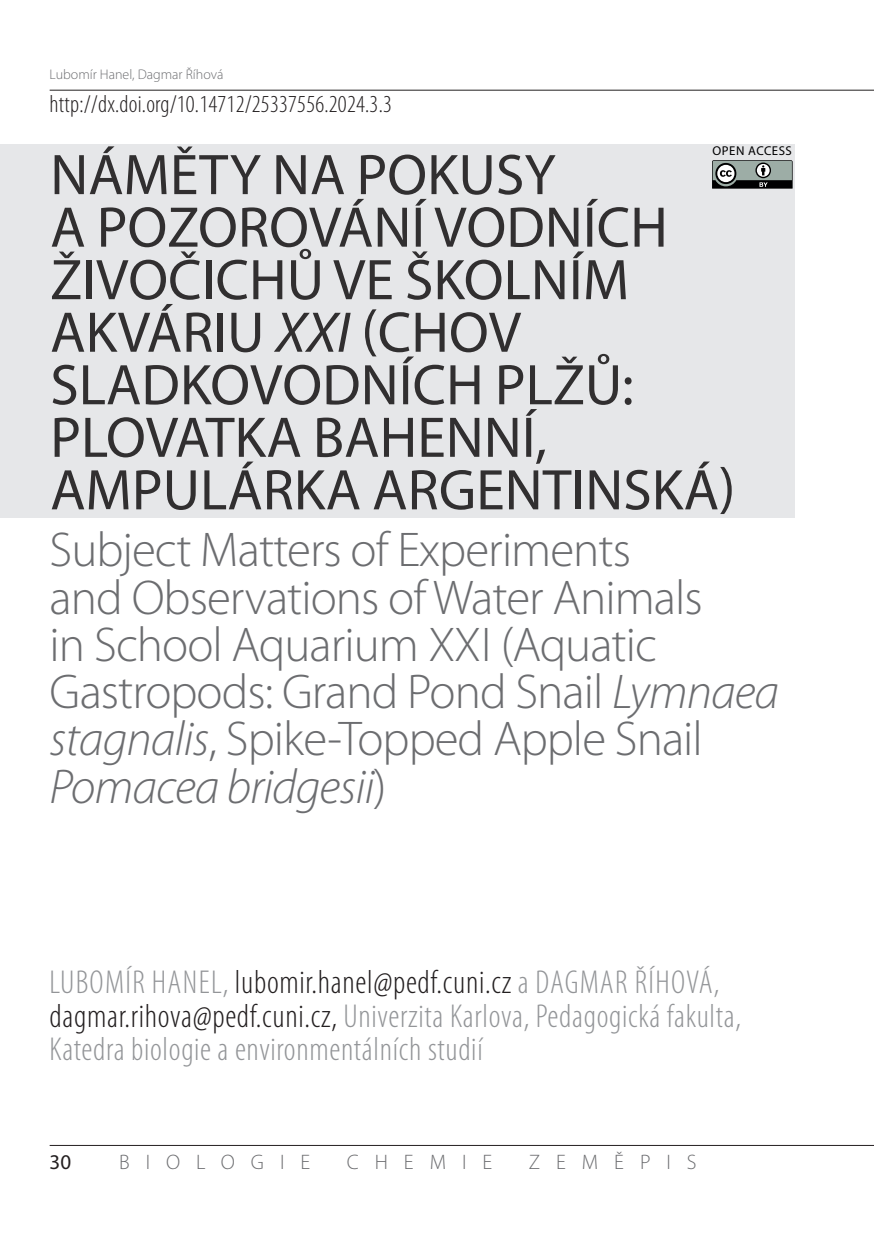
<style>
.page{position:relative;width:874px;height:1241px;background:#fff}
.page>*{position:absolute;margin:0;border:0;box-sizing:border-box;transform-origin:0 0}
.titul_příspěvku{font:57.75px/52.5px "Myriad Pro";color:#312f30}
.titul_příspěvku-2{font:300 49px/47.2px "Myriad Pro";letter-spacing:-.02em;color:#6c6d70}
.autoři{font:300 condensed 33.25px/33.2px "Myriad Pro";letter-spacing:.02em;color:#939598}
.levý_DOI{font:300 condensed 24.5px "Myriad Pro";letter-spacing:.01em;color:#231f20}
.t1{font:300 21px "Myriad Pro";letter-spacing:.76em;color:#6c6d70}
.t2{font:21px "Myriad Pro";color:#231f20}
.záhlaví_levá{font:300 14px "Myriad Pro";color:#6c6d70}
.t3{font:12.78px "Myriad Pro";letter-spacing:.04em;color:#000001}
.s1{font-style:italic}
.s2{color:#231f20}
</style>
<div class="page">
<div style="left:0;top:144px;width:794px;height:373px;background:#e6e7e9"></div>
<svg style="left:712px;top:160px;width:80px;height:29px;background:#6f7774"></svg>
<hr style="left:50px;top:1144px;width:823px;height:1px;background:#231f20">
<hr style="left:50px;top:90px;width:823px;height:1px;background:#231f20">
<p class="záhlaví_levá" style="left:50px;top:66px;width:175px">Lubomír Hanel, Dagmar Říhová</p>
<p class="levý_DOI" style="left:50px;top:89px;width:343px">http://dx.doi.org/10.14712/25337556.2024.3.3</p>
<p class="titul_příspěvku" style="left:50px;top:147px;width:686px">NÁMĚTY NA POKUSY<br>A POZOROVÁNÍ VODNÍCH<br>ŽIVOČICHŮ VE ŠKOLNÍM<br>AKVÁRIU <span class="s1">XXI</span> (CHOV<br>SLADKOVODNÍCH PLŽŮ:<br>PLOVATKA BAHENNÍ,<br>AMPULÁRKA ARGENTINSKÁ)</p>
<p class="titul_příspěvku-2" style="left:50px;top:525px;width:730px">Subject Matters of Experiments<br>and Observations of Water Animals<br>in School Aquarium XXI (Aquatic<br>Gastropods: Grand Pond Snail <span class="s1">Lymnaea stagnalis</span>, Spike-Topped Apple Snail<br><span class="s1">Pomacea bridgesii</span>)</p>
<p class="t3" style="left:712px;top:143px;width:81px">OPEN ACCESS</p>
<p class="autoři" style="left:50px;top:965px;width:692px">LUBOMÍR HANEL, <span class="s2">lubomir.hanel@pedf.cuni.cz</span> a DAGMAR ŘÍHOVÁ, <span class="s2">dagmar.rihova@pedf.cuni.cz,</span> Univerzita Karlova, Pedagogická fakulta,<br>Katedra biologie a environmentálních studií</p>
<p class="t2" style="left:50px;top:1148px;width:23px">30</p>
<p class="t1" style="left:119px;top:1149px;width:192px">BIOLOGIE</p>
<p class="t1" style="left:346px;top:1149px;width:147px">CHEMIE</p>
<p class="t1" style="left:528px;top:1149px;width:169px">ZEMĚPIS</p>
</div>
